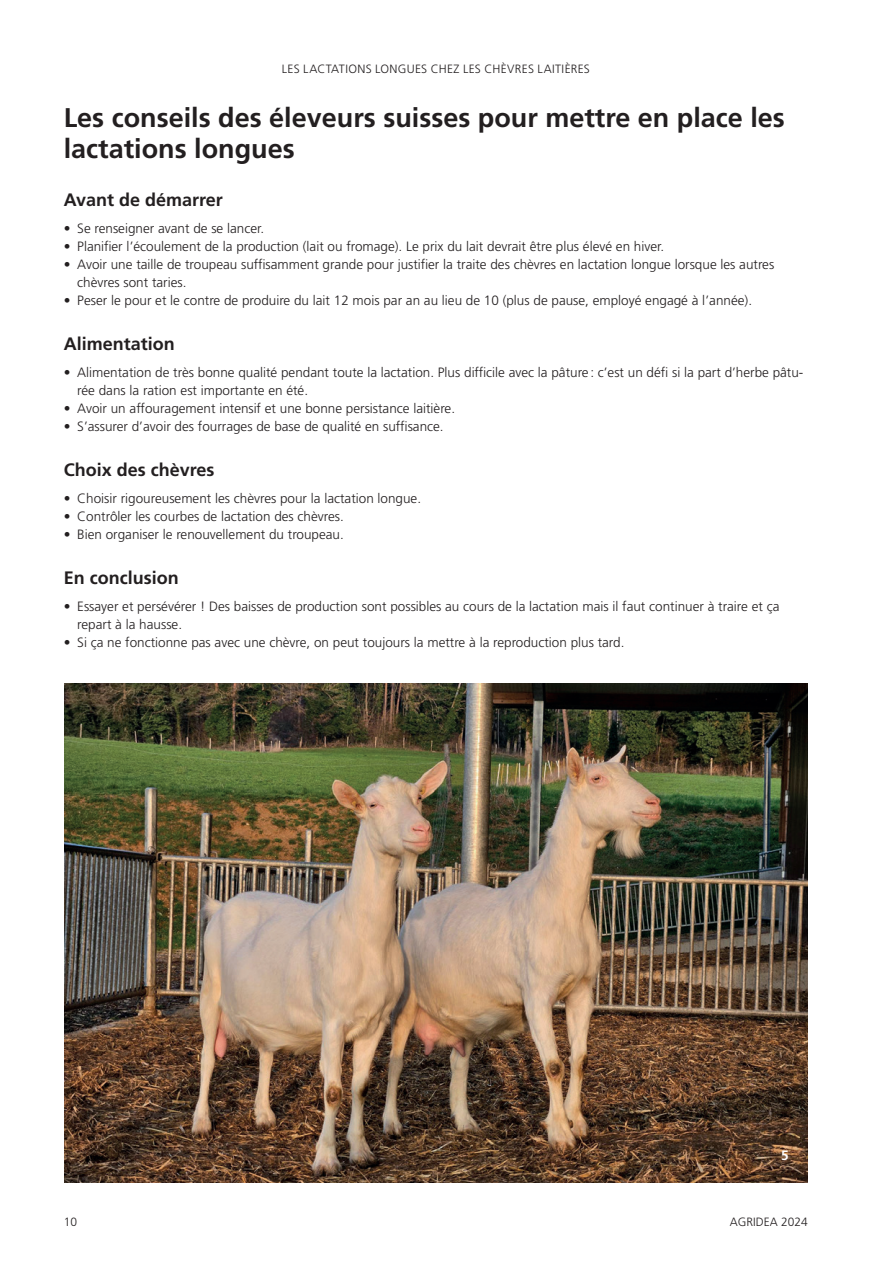
<style>
.page{position:relative;width:893px;height:1263px;background:#fff}
.page>*{position:absolute;margin:0;border:0;box-sizing:border-box;transform-origin:0 0}
.t1{font:700 27px/31.5px "Frutiger LT Pro";color:#231f20}
.h3_nicht_fürs_Inhaltsverzeichnis{font:700 18px "Frutiger LT Pro";color:#231f20}
.t2{font:300 13.5px/18px "Frutiger LT Pro";color:#231f20}
.Standard_DE{font:700 13.5px "Frutiger LT Pro";color:#fff}
.t3{font:300 12px "Frutiger LT Pro";letter-spacing:.025em;color:#231f20}
.t4{font:300 12px "Frutiger LT Pro";color:#231f20}
</style>
<div class="page">
<img style="left:64px;top:683px;width:744px;height:499px">
<p class="t3" style="left:282px;top:62px;width:102px">Les lactation s lon</p>
<p class="t3" style="left:398px;top:62px;width:194px">gues chez les chèvres laitières</p>
<p class="t1" style="left:64px;top:101px;width:723px">Les conseils des éleveurs suisses pour mettre en place les lactations longues</p>
<p class="h3_nicht_fürs_Inhaltsverzeichnis" style="left:64px;top:189px;width:161px">Avant de démarrer</p>
<p class="t2" style="left:64px;top:219px;width:202px">• Se renseigner avant de se lancer.</p>
<p class="t2" style="left:64px;top:237px;width:602px">• Planifier l’écoulement de la production (lait ou fromage). Le prix du lait devrait être plus élevé en hiver.</p>
<p class="t2" style="left:77px;top:255px;width:698px;text-indent:-14px">• Avoir une taille de troupeau suffisamment grande pour justifier la traite des chèvres en lactation longue lorsque les autres chèvres sont taries.</p>
<p class="t2" style="left:64px;top:291px;width:690px">• Peser le pour et le contre de produire du lait 12 mois par an au lieu de 10 (plus de pause, employé engagé à l’année).</p>
<p class="h3_nicht_fürs_Inhaltsverzeichnis" style="left:64px;top:333px;width:113px">Alimentation</p>
<p class="t2" style="left:77px;top:363px;width:728px;text-indent:-14px">• Alimentation de très bonne qualité pendant toute la lactation. Plus difficile avec la pâture : c’est un défi si la part d’herbe pâtu&shy;rée dans la ration est importante en été.</p>
<p class="t2" style="left:64px;top:399px;width:393px">• Avoir un affouragement intensif et une bonne persistance laitière.</p>
<p class="t2" style="left:64px;top:417px;width:381px">• S’assurer d’avoir des fourrages de base de qualité en suffisance.</p>
<p class="h3_nicht_fürs_Inhaltsverzeichnis" style="left:64px;top:459px;width:152px">Choix des chèvres</p>
<p class="t2" style="left:64px;top:489px;width:359px">• Choisir rigoureusement les chèvres pour la lactation longue.</p>
<p class="t2" style="left:64px;top:507px;width:282px">• Contrôler les courbes de lactation des chèvres.</p>
<p class="t2" style="left:64px;top:525px;width:282px">• Bien organiser le renouvellement du troupeau.</p>
<p class="h3_nicht_fürs_Inhaltsverzeichnis" style="left:64px;top:567px;width:116px">En conclusion</p>
<p class="t2" style="left:77px;top:597px;width:704px;text-indent:-14px">• Essayer et persévérer ! Des baisses de production sont possibles au cours de la lactation mais il faut continuer à traire et ça repart à la hausse.</p>
<p class="t2" style="left:64px;top:633px;width:562px">• Si ça ne fonctionne pas avec une chèvre, on peut toujours la mettre à la reproduction plus tard.</p>
<p class="Standard_DE" style="left:781px;top:1147px;width:9px">5</p>
<p class="t3" style="left:64px;top:1215px;width:15px">10</p>
<p class="t3" style="left:730px;top:1215px;width:7px">AGR</p>
<p class="t4" style="left:753px;top:1215px;width:56px">IDEA 2024</p>
</div>
